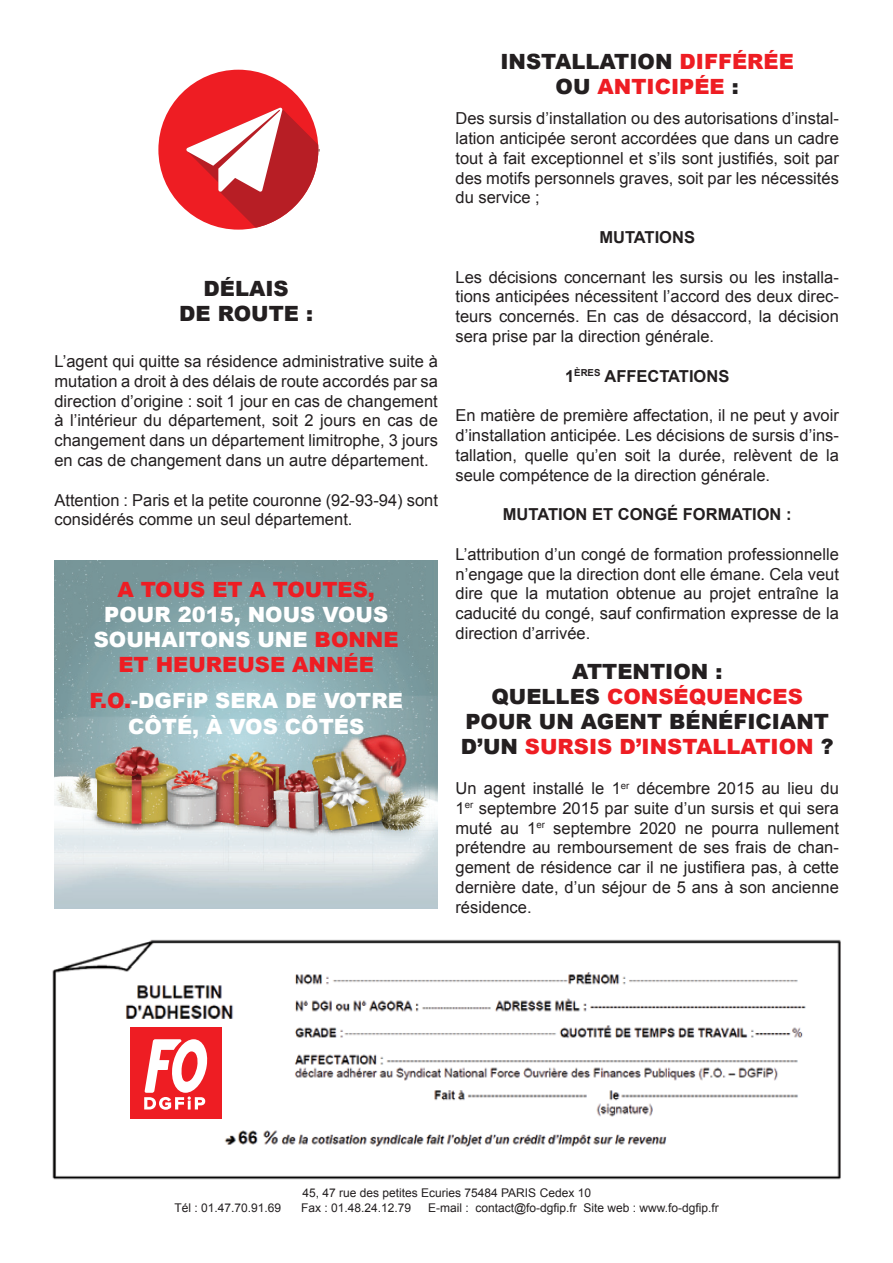
<style>
.page{position:relative;width:893px;height:1263px;background:#fff}
.page>*{position:absolute;margin:0;border:0;box-sizing:border-box;transform-origin:0 0}
.t1{font:900 21px/25.2px "Arial";color:#231f20;text-align:center}
.t2{font:900 21px/25.2px "Arial";color:#fff;text-align:center}
.t3{font:900 21px/25.2px "Arial";color:#ee1d23;text-align:center}
.t4{font:16.5px/19.8px "Arial";color:#231f20;text-align:justify}
.t5{font:700 16.5px "Arial";color:#231f20}
.t6{font:12px "Arial";color:#231f20}
.s1{color:#ee1d23}
.s2{color:#231f20}
</style>
<div class="page">
<img style="left:52px;top:939px;width:789px;height:241px">
<img style="left:54px;top:561px;width:383px;height:348px">
<div style="left:72px;top:1028px;width:213px;height:85px;background:#fff"></div>
<div style="left:131px;top:1027px;width:91px;height:91px;background:#ee1d23"></div>
<svg style="left:144px;top:1039px;width:64px;height:71px"></svg>
<div style="left:158px;top:70px;width:160px;height:160px;background:#ee1d23;border-radius:50%"></div>
<svg style="left:186px;top:108px;width:133px;height:120px"></svg>
<p class="t1" style="left:179px;top:275px;width:135px">DÉLAIS<br>DE ROUTE :</p>
<p class="t4" style="left:54px;top:351px;width:385px">L’agent qui quitte sa résidence administrative suite à mutation a droit à des délais de route accordés par sa direction d’origine : soit 1 jour en cas de changement à l’intérieur du département, soit 2 jours en cas de changement dans un département limitrophe, 3 jours en cas de changement dans un autre département.</p>
<p class="t4" style="left:54px;top:490px;width:385px">Attention : Paris et la petite couronne (92-93-94) sont considérés comme un seul département.</p>
<p class="t3" style="left:117px;top:576px;width:259px">A TOUS ET A TOUTES,</p>
<p class="t2" style="left:94px;top:601px;width:306px">POUR 2015, NOUS VOUS<br>SOUHAITONS UNE <span class="s1">BONNE<br>ET HEUREUSE ANNÉE</span></p>
<p class="t2" style="left:89px;top:688px;width:315px"><span class="s1">F.O.</span>-DGFiP SERA DE VOTRE<br>CÔTÉ, À VOS CÔTÉS</p>
<p class="t3" style="left:500px;top:48px;width:295px"><span class="s2">INSTALLATION</span> DIFFÉRÉE<br><span class="s2">OU</span> ANTICIPÉE <span class="s2">:</span></p>
<p class="t4" style="left:455px;top:109px;width:385px">Des sursis d’installation ou des autorisations d’instal&shy;lation anticipée seront accordées que dans un cadre tout à fait exceptionnel et s’ils sont justifiés, soit par des motifs personnels graves, soit par les nécessités du service ;</p>
<p class="t5" style="left:599px;top:226px;width:97px">MUTATIONS</p>
<p class="t4" style="left:455px;top:267px;width:385px">Les décisions concernant les sursis ou les installa&shy;tions anticipées nécessitent l’accord des deux direc&shy;teurs concernés. En cas de désaccord, la décision sera prise par la direction générale.</p>
<p class="t5" style="left:565px;top:365px;width:166px">1<sup>ÈRES</sup> AFFECTATIONS</p>
<p class="t4" style="left:455px;top:406px;width:385px">En matière de première affectation, il ne peut y avoir d’installation anticipée. Les décisions de sursis d’ins&shy;tallation, quelle qu’en soit la durée, relèvent de la seule compétence de la direction générale.</p>
<p class="t5" style="left:503px;top:503px;width:290px">MUTATION ET CONGÉ FORMATION :</p>
<p class="t4" style="left:455px;top:544px;width:385px">L’attribution d’un congé de formation professionnelle n’engage que la direction dont elle émane. Cela veut dire que la mutation obtenue au projet entraîne la caducité du congé, sauf confirmation expresse de la direction d’arrivée.</p>
<p class="t1" style="left:461px;top:658px;width:374px">ATTENTION :<br>QUELLES <span class="s1">CONSÉQUENCES<br></span>POUR UN AGENT BÉNÉFICIANT<br>D’UN <span class="s1">SURSIS D’INSTALLATION</span> ?</p>
<p class="t4" style="left:455px;top:778px;width:385px">Un agent installé le 1<sup>er</sup> décembre 2015 au lieu du 1<sup>er</sup> septembre 2015 par suite d’un sursis et qui sera muté au 1<sup>er</sup> septembre 2020 ne pourra nullement prétendre au remboursement de ses frais de chan&shy;gement de résidence car il ne justifiera pas, à cette dernière date, d’un séjour de 5 ans à son ancienne résidence.</p>
<p class="t6" style="left:302px;top:1185px;width:290px">45, 47 rue des petites Ecuries 75484 PARIS Cedex 10</p>
<p class="t6" style="left:174px;top:1200px;width:108px">Tél : 01.47.70.91.69</p>
<p class="t6" style="left:301px;top:1200px;width:112px">Fax : 01.48.24.12.79</p>
<p class="t6" style="left:428px;top:1200px;width:292px">E-mail : contact@fo-dgfip.fr Site web : www.fo-dgfip.fr</p>
</div>
